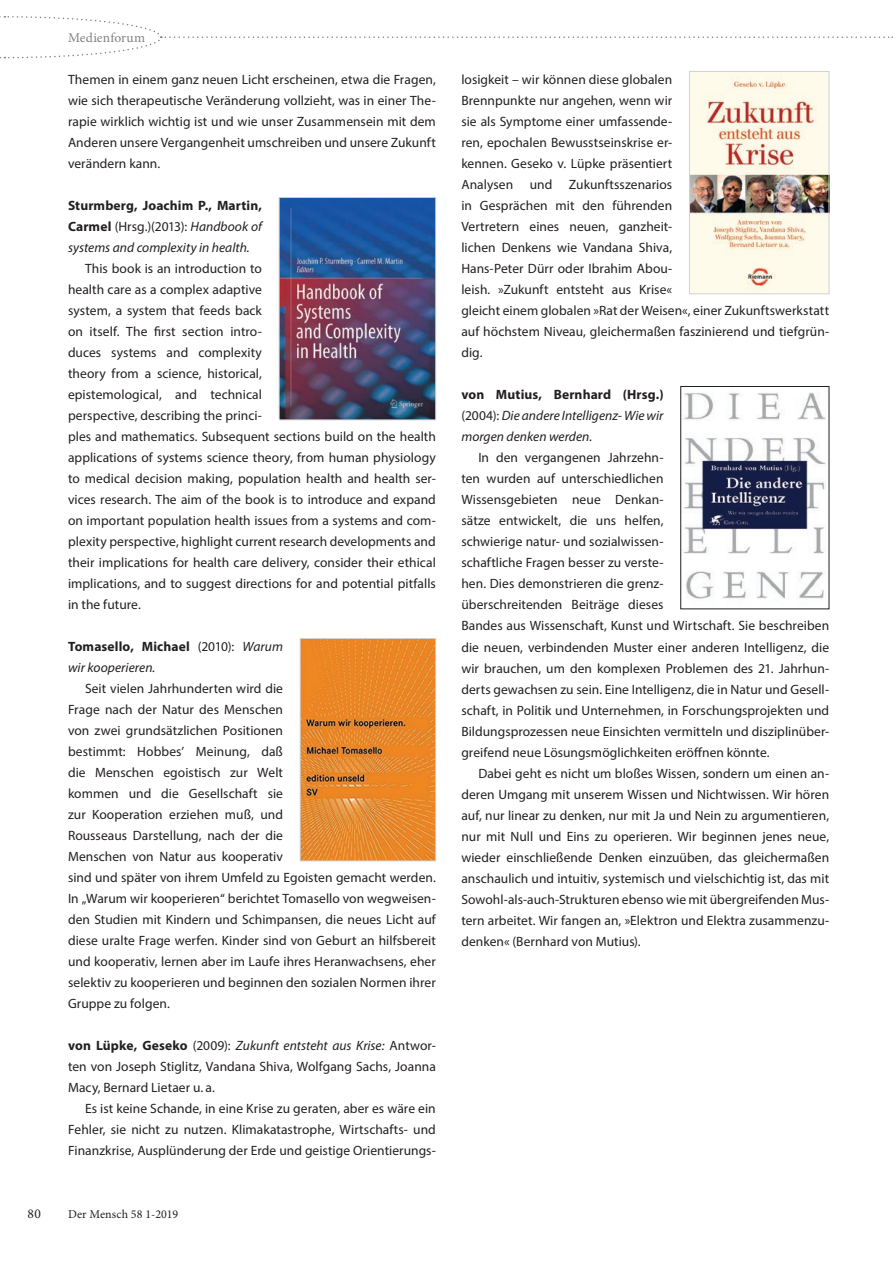
<style>
.page{position:relative;width:893px;height:1263px;background:#fff}
.page>*{position:absolute;margin:0;border:0;box-sizing:border-box;transform-origin:0 0}
.t1{font:13.5px/21px "Myriad Pro";letter-spacing:.005em;color:#231f20;text-align:justify}
.t2{font:italic 13.5px/21px "Myriad Pro";letter-spacing:.005em;color:#231f20;text-align:justify}
.t3{font:13.5px "Minion Pro";letter-spacing:.01em;color:#808285}
.t4{font:13.5px "Minion Pro";color:#231f20}
.t5{font:12px "Minion Pro";letter-spacing:.01em;color:#231f20}
.s1{font-weight:700;font-style:normal}
.s2{font-style:normal}
.s3{font-weight:700}
.s4{font-style:italic}
</style>
<div class="page">
<img style="left:281px;top:199px;width:153px;height:219px">
<div style="left:279px;top:197px;width:157px;height:223px;border:1px solid #d1d2d4"></div>
<img style="left:302px;top:640px;width:132px;height:219px">
<div style="left:300px;top:638px;width:136px;height:223px;border:1px solid #d1d2d4"></div>
<img style="left:691px;top:73px;width:136px;height:219px">
<div style="left:689px;top:71px;width:140px;height:223px;border:1px solid #d1d2d4"></div>
<img style="left:683px;top:392px;width:143px;height:207px">
<svg style="left:0;top:16px;width:893px;height:43px"></svg>
<p class="t3" style="left:68px;top:29px;width:79px">Medienforum</p>
<p class="t1" style="left:68px;top:69px;width:369px">Themen in einem ganz neuen Licht erscheinen, etwa die Fragen, wie sich therapeutische Veränderung vollzieht, was in einer The&shy;rapie wirklich wichtig ist und wie unser Zusammensein mit dem Anderen unsere Vergangenheit umschreiben und unsere Zukunft verändern kann.</p>
<p class="t2" style="left:68px;top:195px;width:195px"><span class="s1">Sturmberg, Joachim P., Martin, Carmel</span> <span class="s2">(Hrsg.)(2013):</span> Handbook of systems and complexity in health.</p>
<p class="t1" style="left:68px;top:258px;width:369px;text-align:left;text-indent:17px">This book is an introduction to<br>health care as a complex adaptive<br>system, a system that feeds back<br>on itself. The first section intro-<br>duces systems and complexity<br>theory from a science, historical,<br>epistemological, and technical<br>perspective, describing the princi-<br>ples and mathematics. Subsequent sections build on the health applications of systems science theory, from human physiology to medical decision making, population health and health ser&shy;vices research. The aim of the book is to introduce and expand on important population health issues from a systems and com&shy;plexity perspective, highlight current research developments and their implications for health care delivery, consider their ethical implications, and to suggest directions for and potential pitfalls in the future.</p>
<p class="t2" style="left:68px;top:636px;width:216px"><span class="s1">Tomasello, Michael</span> <span class="s2">(2010):</span> Warum wir kooperieren.</p>
<p class="t1" style="left:68px;top:678px;width:369px;text-align:left;text-indent:17px">Seit vielen Jahrhunderten wird die<br>Frage nach der Natur des Menschen<br>von zwei grundsätzlichen Positionen<br>bestimmt: Hobbes’ Meinung, daß<br>die Menschen egoistisch zur Welt<br>kommen und die Gesellschaft sie<br>zur Kooperation erziehen muß, und<br>Rousseaus Darstellung, nach der die<br>Menschen von Natur aus kooperativ<br>sind und später von ihrem Umfeld zu Egoisten gemacht werden.<br>In „Warum wir kooperieren“ berichtet Tomasello von wegweisen&shy;den Studien mit Kindern und Schimpansen, die neues Licht auf diese uralte Frage werfen. Kinder sind von Geburt an hilfsbereit und kooperativ, lernen aber im Laufe ihres Heranwachsens, eher selektiv zu kooperieren und beginnen den sozialen Normen ihrer Gruppe zu folgen.</p>
<p class="t1" style="left:68px;top:1035px;width:369px"><span class="s3">von Lüpke, Geseko</span> (2009): <span class="s4">Zukunft entsteht aus Krise:</span> Antwor&shy;ten von Joseph Stiglitz, Vandana Shiva, Wolfgang Sachs, Joanna Macy, Bernard Lietaer u. a.</p>
<p class="t1" style="left:68px;top:1098px;width:369px;text-indent:17px">Es ist keine Schande, in eine Krise zu geraten, aber es wäre ein Fehler, sie nicht zu nutzen. Klimakatastrophe, Wirtschafts- und Finanzkrise, Ausplünderung der Erde und geistige Orientierungs-</p>
<p class="t4" style="left:28px;top:1205px;width:15px">80</p>
<p class="t5" style="left:68px;top:1206px;width:112px">Der Mensch 58 1-2019</p>
<p class="t1" style="left:461px;top:69px;width:369px;text-align:left">losigkeit – wir können diese globalen<br>Brennpunkte nur angehen, wenn wir<br>sie als Symptome einer umfassende-<br>ren, epochalen Bewusstseinskrise er-<br>kennen. Geseko v. Lüpke präsentiert<br>Analysen und Zukunftsszenarios<br>in Gesprächen mit den führenden<br>Vertretern eines neuen, ganzheit-<br>lichen Denkens wie Vandana Shiva,<br>Hans-Peter Dürr oder Ibrahim Abou-<br>leish. »Zukunft entsteht aus Krise«<br>gleicht einem globalen »Rat der Weisen«, einer Zukunftswerkstatt auf höchstem Niveau, gleichermaßen faszinierend und tiefgrün&shy;dig.</p>
<p class="t2" style="left:461px;top:384px;width:204px"><span class="s1">von Mutius, Bernhard (Hrsg.) </span><span class="s2">(2004):</span> Die andere Intelligenz- Wie wir morgen denken werden.</p>
<p class="t1" style="left:461px;top:447px;width:369px;text-align:left;text-indent:17px">In den vergangenen Jahrzehn-<br>ten wurden auf unterschiedlichen<br>Wissensgebieten neue Denkan-<br>sätze entwickelt, die uns helfen,<br>schwierige natur- und sozialwissen-<br>schaftliche Fragen besser zu verste-<br>hen. Dies demonstrieren die grenz-<br>überschreitenden Beiträge dieses<br>Bandes aus Wissenschaft, Kunst und Wirtschaft. Sie beschreiben die neuen, verbindenden Muster einer anderen Intelligenz, die wir brauchen, um den komplexen Problemen des 21. Jahrhun&shy;derts gewachsen zu sein. Eine Intelligenz, die in Natur und Gesell&shy;schaft, in Politik und Unternehmen, in Forschungsprojekten und Bildungsprozessen neue Einsichten vermitteln und disziplinüber&shy;greifend neue Lösungsmöglichkeiten eröffnen könnte.</p>
<p class="t1" style="left:461px;top:762px;width:369px;text-indent:17px">Dabei geht es nicht um bloßes Wissen, sondern um einen an&shy;deren Umgang mit unserem Wissen und Nichtwissen. Wir hören auf, nur linear zu denken, nur mit Ja und Nein zu argumentieren, nur mit Null und Eins zu operieren. Wir beginnen jenes neue, wieder einschließende Denken einzuüben, das gleichermaßen anschaulich und intuitiv, systemisch und vielschichtig ist, das mit Sowohl-als-auch-Strukturen ebenso wie mit übergreifenden Mus&shy;tern arbeitet. Wir fangen an, »Elektron und Elektra zusammenzu&shy;denken« (Bernhard von Mutius).</p>
</div>
